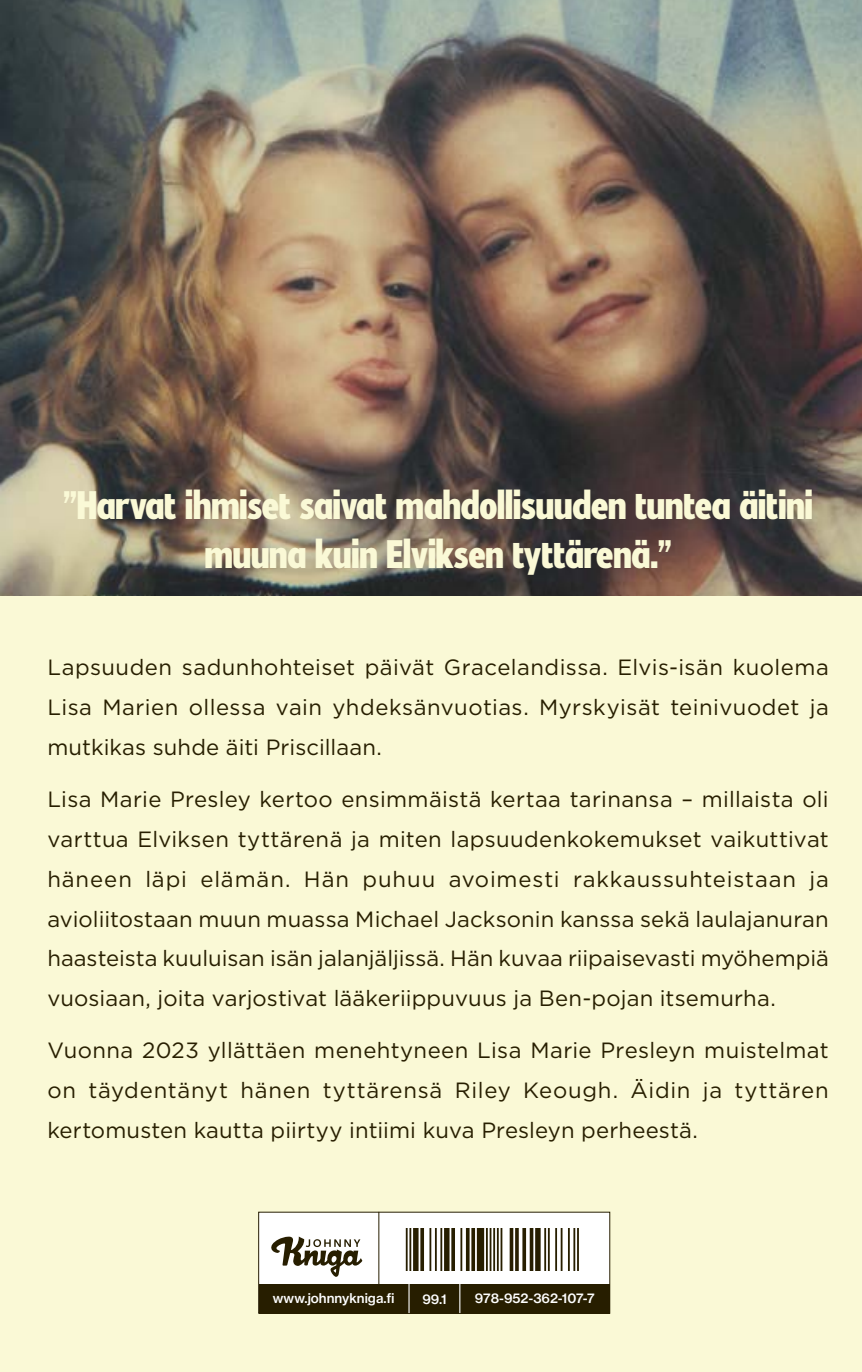
<style>
.page{position:relative;width:862px;height:1372px;background:#fff}
.page>*{position:absolute;margin:0;border:0;box-sizing:border-box;transform-origin:0 0}
.t1{font:39.82px/48.6px "Nineties Headliner";color:#faf9d6;text-align:center}
.t2{font:22.05px/39.8px "Gotham";letter-spacing:.005em;color:#271e00;text-align:justify}
.t3{font:13.28px "N Haas Grotesk TX Pro 65 Md";color:#fff}
</style>
<div class="page">
<div style="left:0;top:0;width:861px;height:1371px;background:#faf9d6"></div>
<div style="left:258px;top:1212px;width:351px;height:101px;background:#fff"></div>
<div style="left:258px;top:1211px;width:351px;height:102px;border:1px solid #271e00"></div>
<div style="left:259px;top:1283px;width:350px;height:29px;background:#271e00"></div>
<hr style="left:378px;top:1211px;width:1px;height:73px;background:#271e00">
<hr style="left:408px;top:1281px;width:1px;height:31px;background:#fff">
<svg style="left:271px;top:1236px;width:91px;height:40px"></svg>
<hr style="left:459px;top:1281px;width:1px;height:31px;background:#fff">
<svg style="left:405px;top:1228px;width:173px;height:42px"></svg>
<img style="left:0;top:0;width:861px;height:595px">
<h1 class="t1" style="left:64px;top:481px;width:750px">”Harvat ihmiset saivat mahdollisuuden tuntea äitini muuna kuin Elviksen tyttärenä.”</h1>
<p class="t2" style="left:47px;top:647px;width:782px">Lapsuuden sadunhohteiset päivät Gracelandissa. Elvis-isän kuolema Lisa Marien ollessa vain yhdeksänvuotias. Myrskyisät teinivuodet ja mutkikas suhde äiti Priscillaan.</p>
<p class="t2" style="left:47px;top:779px;width:782px">Lisa Marie Presley kertoo ensimmäistä kertaa tarinansa – millaista oli varttua Elviksen tyttärenä ja miten lapsuudenkokemukset vaikuttivat häneen läpi elämän. Hän puhuu avoimesti rakkaussuhteistaan ja avioliitostaan muun muassa Michael Jacksonin kanssa sekä laulajanuran haasteista kuuluisan isän jalanjäljissä. Hän kuvaa riipaisevasti myöhempiä vuosiaan, joita varjostivat lääkeriippuvuus ja Ben-pojan itsemurha.</p>
<p class="t2" style="left:47px;top:1030px;width:782px">Vuonna 2023 yllättäen menehtyneen Lisa Marie Presleyn muistelmat on täydentänyt hänen tyttärensä Riley Keough. Äidin ja tyttären kertomusten kautta piirtyy intiimi kuva Presleyn perheestä.</p>
<p class="t3" style="left:272px;top:1290px;width:123px">www.johnnykniga.fi</p>
<p class="t3" style="left:422px;top:1290px;width:26px">99.1</p>
<p class="t3" style="left:474px;top:1290px;width:121px">978-952-362-107-7</p>
</div>
